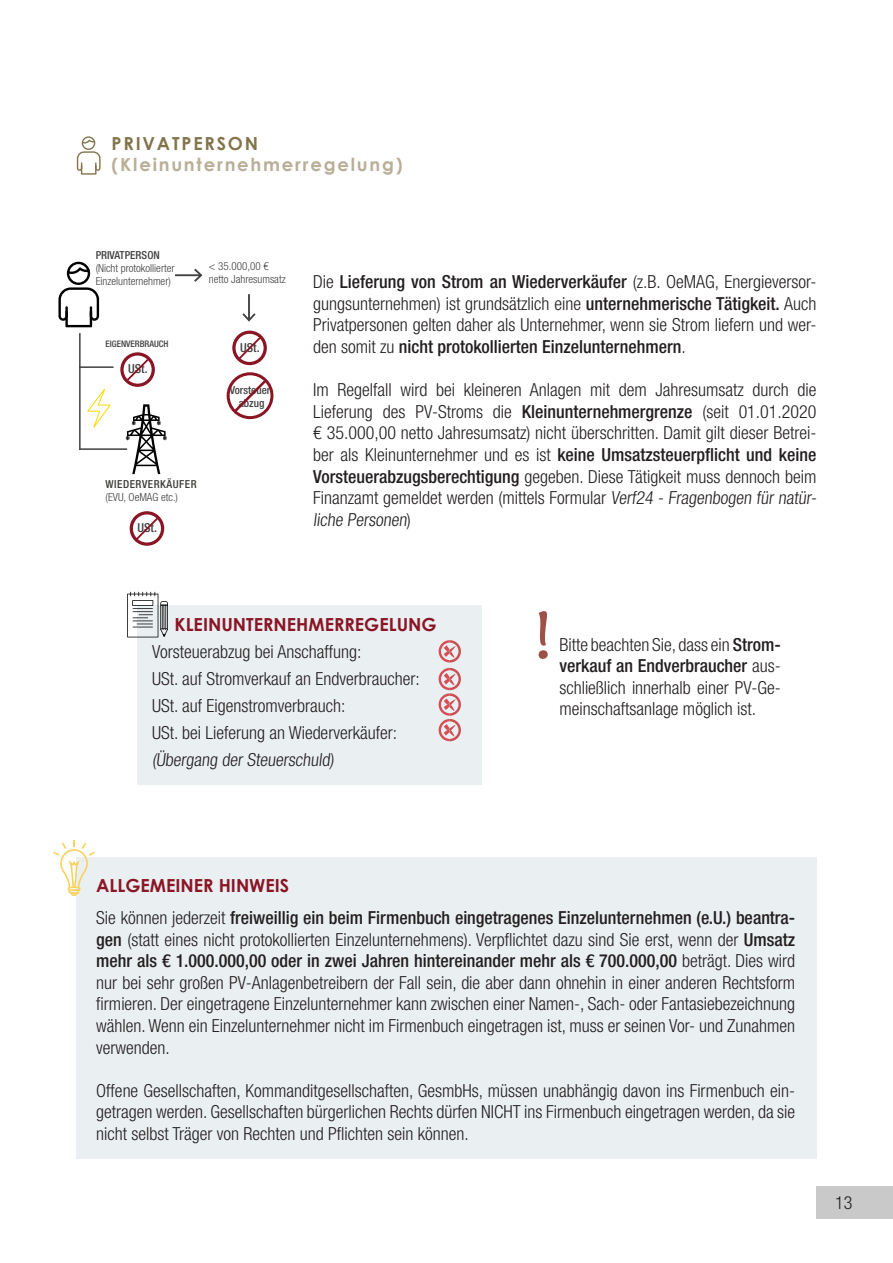
<style>
.page{position:relative;width:893px;height:1263px;background:#fff}
.page>*{position:absolute;margin:0;border:0;box-sizing:border-box;transform-origin:0 0}
.t1{font:67.8px "Maiandra GD";color:#9c5149}
.t2{font:300 condensed 18px/21.6px "Helvetica Neue LT Std";color:#231f20;text-align:justify}
.t3{font:700 18px "Century Gothic";color:#8a1625}
.t4{font:700 18px "Century Gothic";letter-spacing:.1em;color:#b9ae97}
.t5{font:700 18px "Century Gothic";letter-spacing:.1em;color:#82754b}
.t6{font:500 condensed 12.45px "Helvetica Neue LT Std";color:#404040}
.t7{font:300 condensed 11.1px/13.4px "Helvetica Neue LT Std";color:#404040}
.t8{font:500 condensed 11.1px/13.4px "Helvetica Neue LT Std";letter-spacing:.045em;color:#3d3d3b}
.t9{font:500 condensed 11.1px/13.4px "Helvetica Neue LT Std";color:#404040;text-align:center}
.t10{font:500 condensed 9px "Helvetica Neue LT Std";color:#404040}
.s1{font-weight:300}
.s2{font-weight:500}
</style>
<div class="page">
<div style="left:816px;top:1186px;width:77px;height:33px;background:#cac9c9"></div>
<svg style="left:58px;top:262px;width:41px;height:65px"></svg>
<svg style="left:126px;top:404px;width:41px;height:70px"></svg>
<svg style="left:87px;top:388px;width:24px;height:40px"></svg>
<div style="left:76px;top:857px;width:740px;height:302px;background:#eaeff2"></div>
<hr style="left:248px;top:294px;width:2px;height:26px;background:#404040">
<svg style="left:242px;top:311px;width:14px;height:11px"></svg>
<div style="left:232px;top:331px;width:35px;height:34px;border:3px solid #8a1625;border-radius:50%"></div>
<svg style="left:236px;top:335px;width:27px;height:27px"></svg>
<div style="left:227px;top:372px;width:46px;height:47px;border:3px solid #8a1625;border-radius:50%"></div>
<svg style="left:231px;top:377px;width:38px;height:38px"></svg>
<hr style="left:79px;top:333px;width:2px;height:117px;background:#404040">
<hr style="left:79px;top:448px;width:48px;height:2px;background:#404040">
<hr style="left:79px;top:366px;width:35px;height:2px;background:#404040">
<hr style="left:175px;top:274px;width:26px;height:2px;background:#404040">
<svg style="left:192px;top:268px;width:11px;height:14px"></svg>
<div style="left:120px;top:352px;width:35px;height:35px;border:3px solid #8a1625;border-radius:50%"></div>
<svg style="left:124px;top:356px;width:27px;height:27px"></svg>
<svg style="left:77px;top:136px;width:24px;height:39px"></svg>
<div style="left:130px;top:511px;width:34px;height:35px;border:3px solid #8a1625;border-radius:50%"></div>
<svg style="left:133px;top:515px;width:27px;height:27px"></svg>
<div style="left:138px;top:605px;width:344px;height:179px;background:#eaeff2"></div>
<svg style="left:439px;top:640px;width:22px;height:22px"></svg>
<svg style="left:127px;top:592px;width:41px;height:45px"></svg>
<svg style="left:439px;top:668px;width:22px;height:73px"></svg>
<svg style="left:53px;top:840px;width:42px;height:56px"></svg>
<p class="t5" style="left:112px;top:130px;width:148px">PRIVATPERSON</p>
<p class="t4" style="left:112px;top:151px;width:292px">(Kleinunternehmerregelung)</p>
<p class="t9" style="left:96px;top:248px;width:66px">PRIVATPERSON</p>
<p class="t7" style="left:96px;top:261px;width:80px">(Nicht protokollierter<br>Einzelunternehmer)</p>
<p class="t7" style="left:209px;top:259px;width:61px">&lt; 35.000,00 €</p>
<p class="t7" style="left:209px;top:272px;width:78px">netto Jahresumsatz</p>
<p class="t10" style="left:106px;top:339px;width:64px">EIGENVERBRAUCH</p>
<p class="t6" style="left:128px;top:361px;width:21px">USt.</p>
<p class="t8" style="left:106px;top:477px;width:93px">WIEDERVERKÄUFER <span class="s1">(EVU, OeMAG etc.)</span></p>
<p class="t6" style="left:137px;top:520px;width:21px">USt.</p>
<p class="t6" style="left:240px;top:340px;width:21px">USt.</p>
<p class="t9" style="left:230px;top:383px;width:45px">Vorsteuer&shy;abzug</p>
<p class="t2" style="left:313px;top:271px;width:505px">Die <span class="s2">Lieferung von Strom an Wiederverkäufer</span> (z.B. OeMAG, Energieversor&shy;gungsunternehmen) ist grundsätzlich eine <span class="s2">unternehmerische Tätigkeit.</span> Auch Privatpersonen gelten daher als Unternehmer, wenn sie Strom liefern und wer&shy;den somit zu <span class="s2">nicht protokollierten Einzelunternehmern</span>.</p>
<p class="t2" style="left:313px;top:379px;width:507px;text-align:left">Im Regelfall wird bei kleineren Anlagen mit dem Jahresumsatz durch die Lieferung des PV-Stroms die <span class="s2">Kleinunternehmergrenze</span> (seit 01.01.2020 € 35.000,00 netto Jahresumsatz) nicht überschritten. Damit gilt dieser Betrei&shy;ber als Kleinunternehmer und es ist <span class="s2">keine Umsatzsteuerpflicht und keine Vorsteuerabzugsberechtigung</span> gegeben. Diese Tätigkeit muss dennoch beim Finanzamt gemeldet werden (mittels Formular Verf24 - Fragenbogen für natür&shy;liche Personen)</p>
<p class="t3" style="left:175px;top:611px;width:264px">KLEINUNTERNEHMERREGELUNG</p>
<p class="t2" style="left:152px;top:640px;width:211px">Vorsteuerabzug bei Anschaffung:</p>
<p class="t2" style="left:152px;top:667px;width:269px">USt. auf Stromverkauf an Endverbraucher:</p>
<p class="t2" style="left:152px;top:694px;width:195px">USt. auf Eigenstromverbrauch:</p>
<p class="t2" style="left:152px;top:721px;width:247px">USt. bei Lieferung an Wiederverkäufer:</p>
<p class="t2" style="left:152px;top:748px;width:183px">(Übergang der Steuerschuld)</p>
<p class="t1" style="left:533px;top:594px;width:22px">!</p>
<p class="t2" style="left:559px;top:633px;width:223px">Bitte beachten Sie, dass ein <span class="s2">Strom&shy;verkauf an Endverbraucher</span> aus&shy;schließlich innerhalb einer PV-Ge&shy;meinschaftsanlage möglich ist.</p>
<p class="t3" style="left:96px;top:872px;width:194px">ALLGEMEINER HINWEIS</p>
<p class="t2" style="left:96px;top:907px;width:700px">Sie können jederzeit <span class="s2">freiweillig ein beim Firmenbuch eingetragenes Einzelunternehmen (e.U.) beantra&shy;gen</span> (statt eines nicht protokollierten Einzelunternehmens). Verpflichtet dazu sind Sie erst, wenn der <span class="s2">Umsatz mehr als € 1.000.000,00 oder in zwei Jahren hintereinander mehr als € 700.000,00</span> beträgt. Dies wird nur bei sehr großen PV-Anlagenbetreibern der Fall sein, die aber dann ohnehin in einer anderen Rechtsform firmieren. Der eingetragene Einzelunternehmer kann zwischen einer Namen-, Sach- oder Fantasiebezeichnung wählen. Wenn ein Einzelunternehmer nicht im Firmenbuch eingetragen ist, muss er seinen Vor- und Zunahmen verwenden.</p>
<p class="t2" style="left:96px;top:1079px;width:700px">Offene Gesellschaften, Kommanditgesellschaften, GesmbHs, müssen unabhängig davon ins Firmenbuch ein&shy;getragen werden. Gesellschaften bürgerlichen Rechts dürfen NICHT ins Firmenbuch eingetragen werden, da sie nicht selbst Träger von Rechten und Pflichten sein können.</p>
<p class="t2" style="left:835px;top:1192px;width:19px">13</p>
</div>
